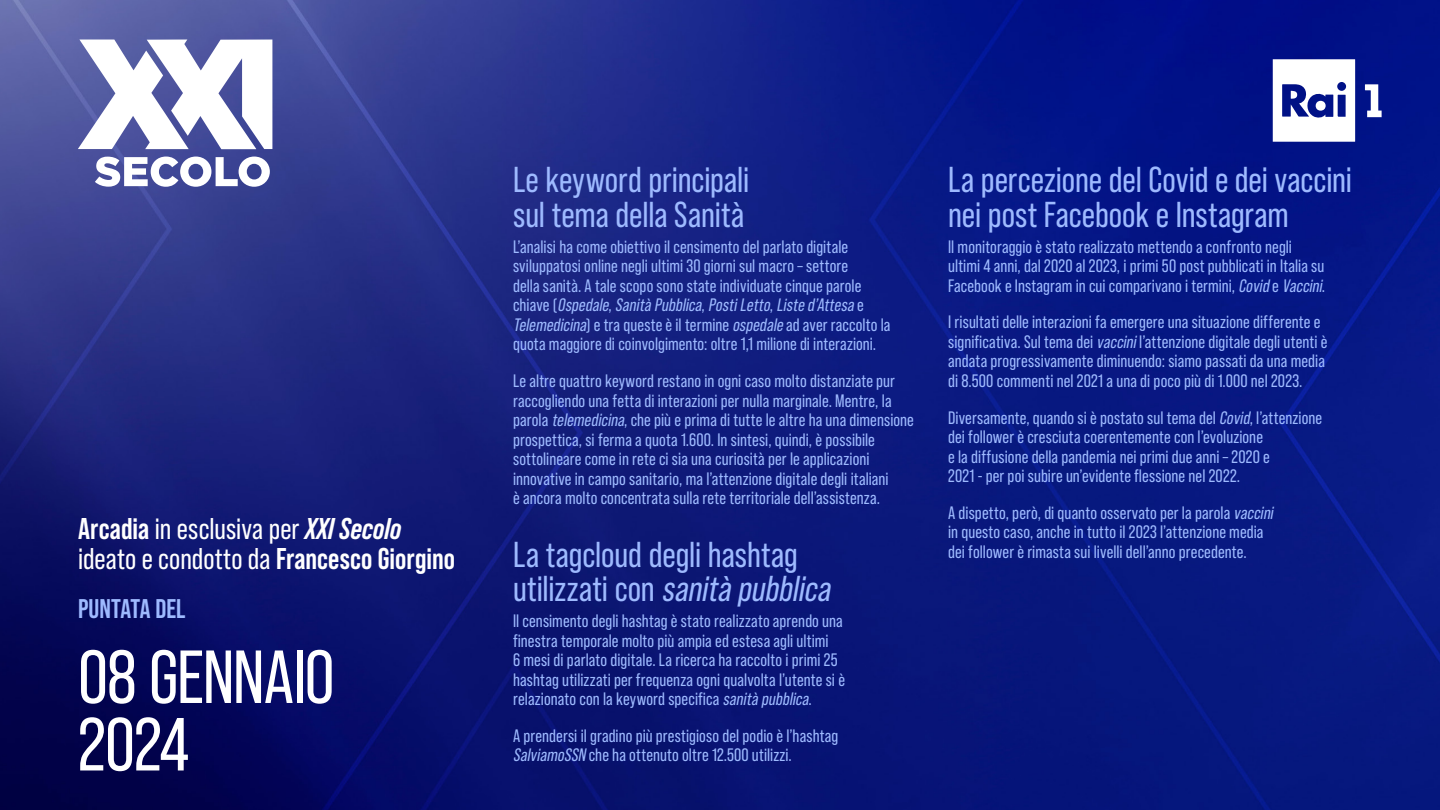
<style>
.page{position:relative;width:1440px;height:810px;background:#fff}
.page>*{position:absolute;margin:0;border:0;box-sizing:border-box;transform-origin:0 0}
.t1{font:75px/67.5px "Bebas Neue Pro";letter-spacing:-.015em;color:#fff}
.t2{font:36px/34.5px "Bebas Neue Pro";color:#9ebaff}
.t3{font:30px/30.1px "Bebas Neue Pro";color:#fff}
.t4{font:700 27px "Bebas Neue Pro";color:#9ebaff}
.t5{font:18px/19.6px "Bebas Neue Pro";letter-spacing:.005em;color:#9ebaff}
.s1{font-weight:700}
.s2{font-weight:700;font-style:italic}
.s3{font-style:italic}
</style>
<div class="page">
<img style="left:0;top:0;width:1440px;height:810px">
<svg style="left:78px;top:40px;width:194px;height:109px"></svg>
<svg style="left:95px;top:157px;width:175px;height:30px"></svg>
<svg style="left:1365px;top:84px;width:17px;height:33px"></svg>
<svg style="left:1273px;top:59px;width:82px;height:83px"></svg>
<div style="left:1316px;top:101px;width:10px;height:10px;background:#fff;border-radius:50%"></div>
<h3 class="t3" style="left:78px;top:513px;width:378px"><span class="s1">Arcadia</span> in esclusiva per <span class="s2">XXI Secolo </span>ideato e condotto da <span class="s1">Francesco Giorgino</span></h3>
<h3 class="t4" style="left:78px;top:594px;width:109px">PUNTATA DEL</h3>
<h1 class="t1" style="left:78px;top:643px;width:258px">08 GENNAIO<br>2024</h1>
<h2 class="t2" style="left:513px;top:162px;width:238px">Le keyword principali sul tema della Sanità</h2>
<p class="t5" style="left:513px;top:236px;width:379px">L’analisi ha come obiettivo il censimento del parlato digitale sviluppatosi online negli ultimi 30 giorni sul macro – settore<br>della sanità. A tale scopo sono state individuate cinque parole<br>c h i a v e ( <span class="s3">Ospedale</span>, <span class="s3">Sanità Pubblica</span>, <span class="s3">PostiLetto</span>, <span class="s3">Liste d’Attesa</span> e <span class="s3">Telemedicina</span>) e tra queste è il termine <span class="s3">ospedale</span> ad aver raccolto la quota maggiore di coinvolgimento: oltre 1,1 milione di interazioni.</p>
<p class="t5" style="left:513px;top:371px;width:402px">Le altre quattro keyword restano in ogni caso molto distanziate pur raccogliendo una fetta di interazioni per nulla marginale. Mentre, la parola <span class="s3">telemedicina</span>, che più e prima di tutte le altre ha una dimensione prospettica, si ferma a quota 1.600. In sintesi, quindi, è possibile sottolineare come in rete ci sia una curiosità per le applicazioni innovative in campo sanitario, ma l’attenzione digitale degli italiani<br>è ancora molto concentrata sulla rete territoriale dell’assistenza.</p>
<h2 class="t2" style="left:513px;top:537px;width:325px">La tagcloud degli hashtag<br>u t i l i z z a t i c o n <span class="s3">sanità pubblica</span></h2>
<p class="t5" style="left:513px;top:611px;width:333px">Il censimento degli hashtag è stato realizzato aprendo una finestra temporale molto più ampia ed estesa agli ultimi<br>6 mesi di parlato digitale. La ricerca ha raccolto i primi 25 hashtag utilizzati per frequenza ogni qualvolta l’utente si è relazionato con la keyword specifica <span class="s3">sanità pubblica</span>.</p>
<p class="t5" style="left:513px;top:726px;width:327px">A prendersi il gradino più prestigioso del podio è l’hashtag<br><span class="s3">SalviamoSSN</span> che ha ottenuto oltre 12.500 utilizzi.</p>
<h2 class="t2" style="left:948px;top:162px;width:405px">La percezione del Covid e dei vaccini nei post Facebook e Instagram</h2>
<p class="t5" style="left:948px;top:236px;width:379px">Il monitoraggio è stato realizzato mettendo a confronto negli ultimi 4 anni, dal 2020 al 2023, i primi 50 post pubblicati in Italia su<br>Facebook e Instagram in cui comparivano i termini, <span class="s3">Covid</span> e <span class="s3">Vaccini</span>.</p>
<p class="t5" style="left:948px;top:312px;width:381px">I risultati delle interazioni fa emergere una situazione differente e significativa. Sul tema dei <span class="s3">vaccini</span>l’attenzione digitale degli utenti è andata progressivamente diminuendo: siamo passati da una media di 8.500 commenti nel 2021 a una di poco più di 1.000 nel 2023.</p>
<p class="t5" style="left:948px;top:407px;width:375px">Diversamente, quando si è postato sul tema del <span class="s3">Covid</span>, l’attenzione dei follower è cresciuta coerentemente con l’evoluzione<br>e la diffusione della pandemia nei primi due anni – 2020 e<br>2021 - per poi subire un’evidente flessione nel 2022.</p>
<p class="t5" style="left:948px;top:503px;width:330px">A dispetto, però, di quanto osservato per la parola <span class="s3">vaccini </span>in questo caso, anche in tutto il 2023 l’attenzione media dei follower è rimasta sui livelli dell’anno precedente.</p>
</div>
